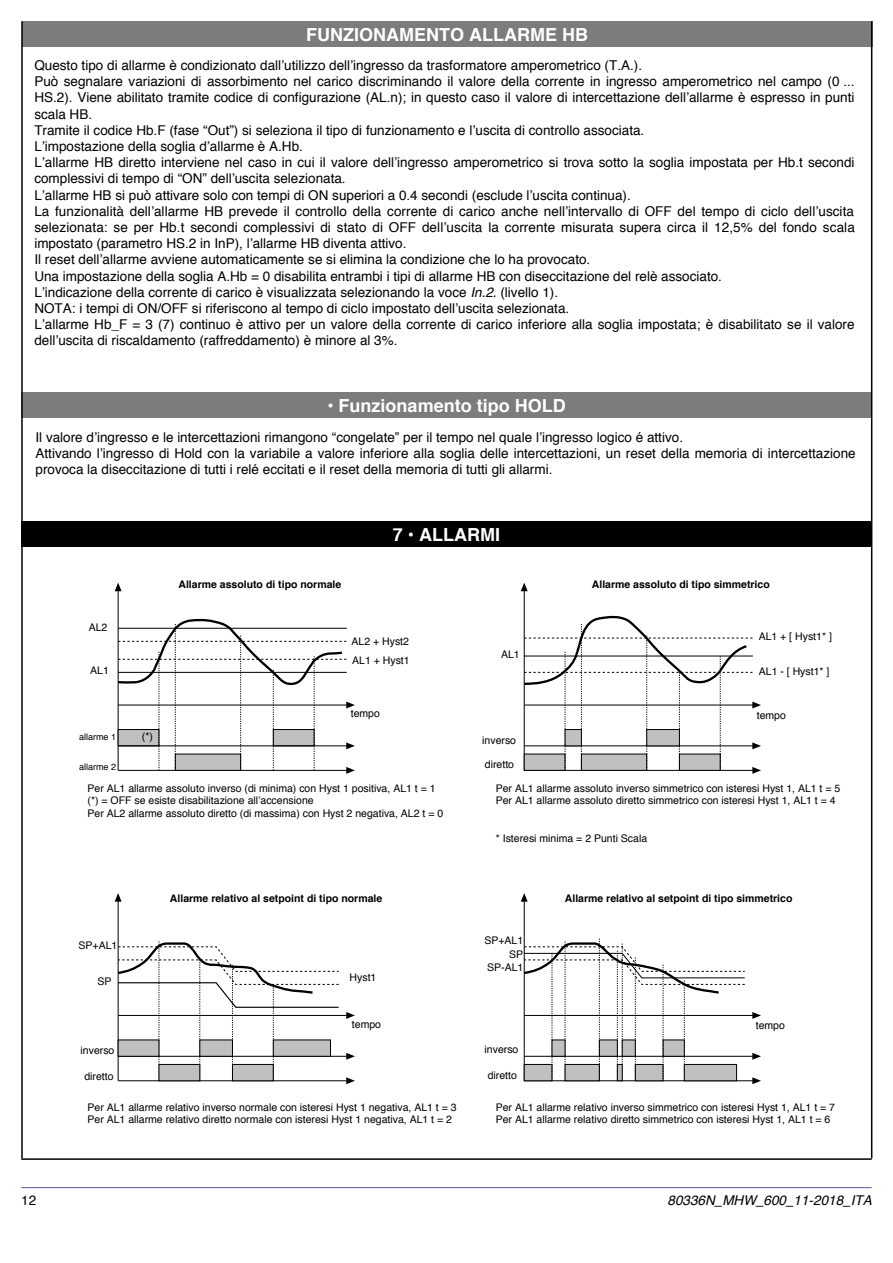
<style>
.page{position:relative;width:893px;height:1263px;background:#fff}
.page>*{position:absolute;margin:0;border:0;box-sizing:border-box;transform-origin:0 0}
.t1{font:700 18px "Helvetica";color:#fff}
.t2{font:13.5px/16.2px "Helvetica";color:#000}
.t3{font:italic 13.5px "Helvetica";color:#000}
.t4{font:10.5px/12.6px "Helvetica";color:#000}
.t5{font:700 10.5px "Helvetica";color:#000}
.t6{font:9px "Helvetica";color:#000}
.s1{font-style:italic}
</style>
<div class="page">
<div style="left:22px;top:21px;width:850px;height:26px;background:#7c7c7c"></div>
<div style="left:21px;top:393px;width:851px;height:25px;background:#7c7c7c"></div>
<hr style="left:871px;top:21px;width:1px;height:1137px;background:#000">
<hr style="left:21px;top:1158px;width:851px;height:2px;background:#000">
<hr style="left:21px;top:21px;width:2px;height:1137px;background:#000">
<div style="left:21px;top:521px;width:851px;height:26px;background:#000"></div>
<hr style="left:118px;top:591px;width:1px;height:179px;background:#000">
<svg style="left:115px;top:583px;width:7px;height:8px"></svg>
<svg style="left:117px;top:617px;width:238px;height:157px"></svg>
<hr style="left:524px;top:591px;width:1px;height:179px;background:#000">
<svg style="left:521px;top:583px;width:7px;height:8px"></svg>
<svg style="left:523px;top:614px;width:238px;height:160px"></svg>
<div style="left:565px;top:729px;width:17px;height:17px;background:#c0c0c0;border:1px solid #000"></div>
<div style="left:646px;top:729px;width:34px;height:17px;background:#c0c0c0;border:1px solid #000"></div>
<hr style="left:118px;top:901px;width:1px;height:180px;background:#000">
<svg style="left:115px;top:893px;width:7px;height:9px"></svg>
<hr style="left:118px;top:1080px;width:229px;height:1px;background:#000">
<svg style="left:346px;top:1077px;width:9px;height:7px"></svg>
<hr style="left:118px;top:1056px;width:229px;height:1px;background:#000">
<svg style="left:346px;top:1053px;width:9px;height:7px"></svg>
<hr style="left:118px;top:1015px;width:229px;height:1px;background:#000">
<svg style="left:346px;top:1012px;width:9px;height:7px"></svg>
<svg style="left:117px;top:940px;width:223px;height:141px"></svg>
<hr style="left:524px;top:901px;width:1px;height:180px;background:#000">
<svg style="left:521px;top:893px;width:7px;height:9px"></svg>
<hr style="left:524px;top:1080px;width:229px;height:1px;background:#000">
<svg style="left:752px;top:1077px;width:9px;height:7px"></svg>
<hr style="left:524px;top:1056px;width:229px;height:1px;background:#000">
<svg style="left:752px;top:1053px;width:9px;height:7px"></svg>
<hr style="left:524px;top:1015px;width:229px;height:1px;background:#000">
<svg style="left:752px;top:1012px;width:9px;height:7px"></svg>
<svg style="left:523px;top:939px;width:222px;height:142px"></svg>
<hr style="left:21px;top:1187px;width:851px;height:1px;background:#686cab">
<h1 class="t1" style="left:306px;top:20px;width:283px">FUNZIONAMENTO ALLARME HB</h1>
<p class="t2" style="left:34px;top:57px;width:822px">Questo tipo di allarme è condizionato dall’utilizzo dell’ingresso da trasformatore amperometrico (T.A.).<br>Può segnalare variazioni di assorbimento nel carico discriminando il valore della corrente in ingresso amperometrico nel campo (0 ...<br>HS.2). Viene abilitato tramite codice di configurazione (AL.n); in questo caso il valore di intercettazione dell’allarme è espresso in punti scala HB.<br>Tramite il codice Hb.F (fase “Out”) si seleziona il tipo di funzionamento e l’uscita di controllo associata.<br>L’impostazione della soglia d’allarme è A.Hb.<br>L’allarme HB diretto interviene nel caso in cui il valore dell’ingresso amperometrico si trova sotto la soglia impostata per Hb.t secondi complessivi di tempo di “ON” dell’uscita selezionata.<br>L’allarme HB si può attivare solo con tempi di ON superiori a 0.4 secondi (esclude l’uscita continua).<br>La funzionalità dell’allarme HB prevede il controllo della corrente di carico anche nell’intervallo di OFF del tempo di ciclo dell’uscita selezionata: se per Hb.t secondi complessivi di stato di OFF dell’uscita la corrente misurata supera circa il 12,5% del fondo scala impostato (parametro HS.2 in InP), l’allarme HB diventa attivo.<br>Il reset dell’allarme avviene automaticamente se si elimina la condizione che lo ha provocato.<br>Una impostazione della soglia A.Hb = 0 disabilita entrambi i tipi di allarme HB con diseccitazione del relè associato.<br>L’indicazione della corrente di carico è visualizzata selezionando la voce <span class="s1">In.2.</span> (livello 1).<br>NOTA: i tempi di ON/OFF si riferiscono al tempo di ciclo impostato dell’uscita selezionata.<br>L’allarme Hb_F = 3 (7) continuo è attivo per un valore della corrente di carico inferiore alla soglia impostata; è disabilitato se il valore dell’uscita di riscaldamento (raffreddamento) è minore al 3%.</p>
<h1 class="t1" style="left:327px;top:391px;width:240px">• Funzionamento tipo HOLD</h1>
<p class="t2" style="left:36px;top:430px;width:822px">Il valore d’ingresso e le intercettazioni rimangono “congelate” per il tempo nel quale l’ingresso logico é attivo.<br>Attivando l’ingresso di Hold con la variabile a valore inferiore alla soglia delle intercettazioni, un reset della memoria di intercettazione provoca la diseccitazione di tutti i relé eccitati e il reset della memoria di tutti gli allarmi.</p>
<h1 class="t1" style="left:393px;top:520px;width:109px">7 • ALLARMI</h1>
<p class="t4" style="left:89px;top:622px;width:20px">AL2</p>
<p class="t4" style="left:90px;top:664px;width:20px">AL1</p>
<p class="t6" style="left:79px;top:730px;width:39px">allarme 1</p>
<p class="t6" style="left:79px;top:760px;width:39px">allarme 2</p>
<p class="t4" style="left:142px;top:730px;width:13px">(*)</p>
<p class="t5" style="left:178px;top:575px;width:164px">Allarme assoluto di tipo normale</p>
<p class="t5" style="left:592px;top:575px;width:179px">Allarme assoluto di tipo simmetrico</p>
<p class="t4" style="left:352px;top:635px;width:59px">AL2 + Hyst2</p>
<p class="t4" style="left:352px;top:654px;width:59px">AL1 + Hyst1</p>
<p class="t4" style="left:351px;top:708px;width:31px">tempo</p>
<p class="t4" style="left:501px;top:648px;width:20px">AL1</p>
<p class="t4" style="left:482px;top:734px;width:35px">inverso</p>
<p class="t4" style="left:485px;top:758px;width:31px">diretto</p>
<p class="t4" style="left:759px;top:631px;width:75px">AL1 + [ Hyst1* ]</p>
<p class="t4" style="left:759px;top:665px;width:72px">AL1 - [ Hyst1* ]</p>
<p class="t4" style="left:757px;top:709px;width:31px">tempo</p>
<p class="t4" style="left:88px;top:782px;width:357px">Per AL1 allarme assoluto inverso (di minima) con Hyst 1 positiva, AL1 t = 1 (*) = OFF se esiste disabilitazione all’accensione<br>Per AL2 allarme assoluto diretto (di massima) con Hyst 2 negativa, AL2 t = 0</p>
<p class="t4" style="left:496px;top:782px;width:346px">Per AL1 allarme assoluto inverso simmetrico con isteresi Hyst 1, AL1 t = 5<br>Per AL1 allarme assoluto diretto simmetrico con isteresi Hyst 1, AL1 t = 4</p>
<p class="t4" style="left:496px;top:832px;width:153px">* Isteresi minima = 2 Punti Scala</p>
<p class="t4" style="left:79px;top:940px;width:40px">SP+AL1</p>
<p class="t4" style="left:98px;top:976px;width:16px">SP</p>
<p class="t4" style="left:81px;top:1044px;width:35px">inverso</p>
<p class="t4" style="left:84px;top:1071px;width:31px">diretto</p>
<p class="t5" style="left:170px;top:890px;width:214px">Allarme relativo al setpoint di tipo normale</p>
<p class="t5" style="left:565px;top:890px;width:229px">Allarme relativo al setpoint di tipo simmetrico</p>
<p class="t4" style="left:350px;top:971px;width:28px">Hyst1</p>
<p class="t4" style="left:352px;top:1018px;width:31px">tempo</p>
<p class="t4" style="left:484px;top:933px;width:40px;line-height:14.5px;text-align:right">SP+AL1<br>SP</p>
<p class="t4" style="left:487px;top:961px;width:38px">SP-AL1</p>
<p class="t4" style="left:485px;top:1043px;width:35px">inverso</p>
<p class="t4" style="left:488px;top:1070px;width:31px">diretto</p>
<p class="t4" style="left:756px;top:1020px;width:31px">tempo</p>
<p class="t4" style="left:88px;top:1101px;width:371px">Per AL1 allarme relativo inverso normale con isteresi Hyst 1 negativa, AL1 t = 3<br>Per AL1 allarme relativo diretto normale con isteresi Hyst 1 negativa, AL1 t = 2</p>
<p class="t4" style="left:496px;top:1101px;width:341px">Per AL1 allarme relativo inverso simmetrico con isteresi Hyst 1, AL1 t = 7<br>Per AL1 allarme relativo diretto simmetrico con isteresi Hyst 1, AL1 t = 6</p>
<p class="t2" style="left:21px;top:1193px;width:17px">12</p>
<p class="t3" style="left:668px;top:1190px;width:206px">80336N_MHW_600_11-2018_ITA</p>
</div>
